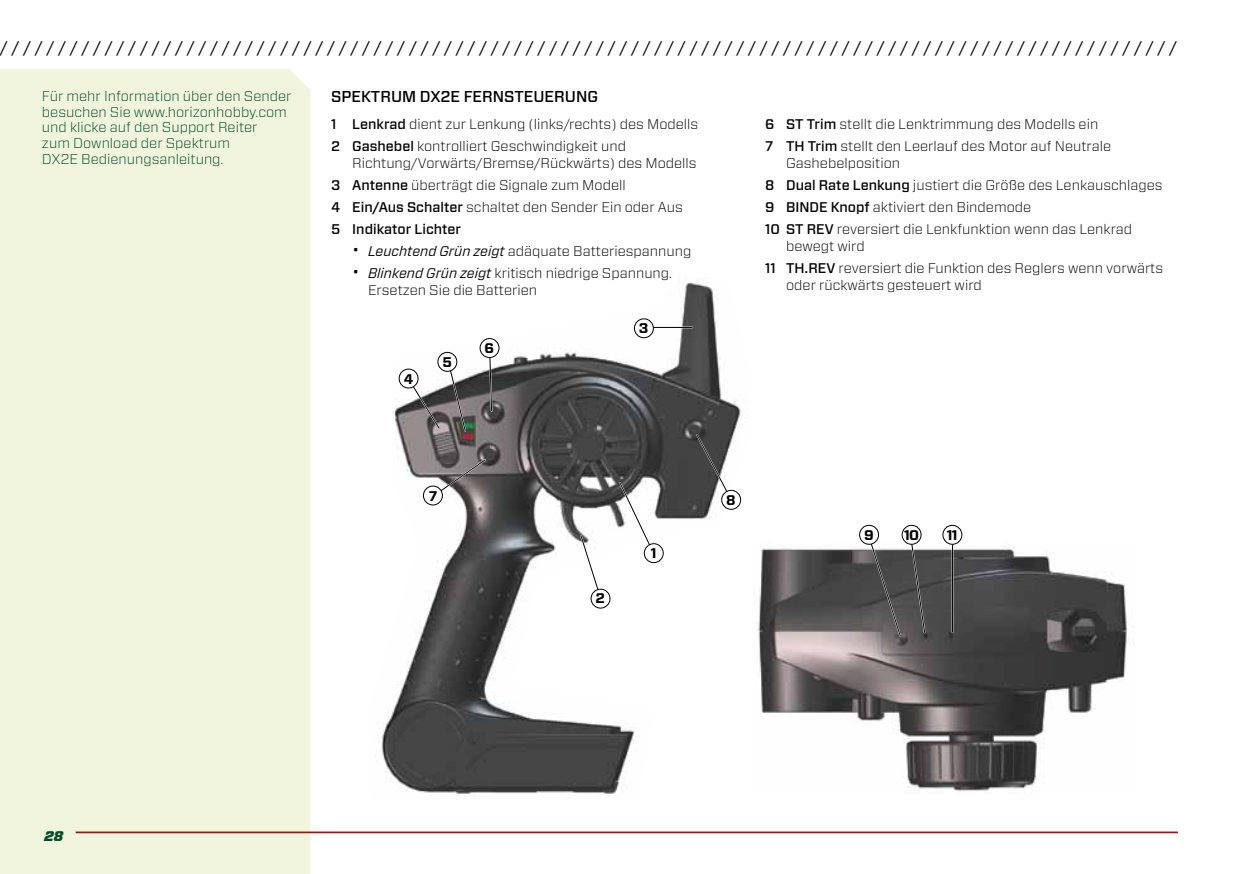
<style>
.page{position:relative;width:1241px;height:874px;background:#fff}
.page>*{position:absolute;margin:0;border:0;box-sizing:border-box;transform-origin:0 0}
.t1{font:16.62px "Forza";color:#000}
.t2{font:500 15.75px "Forza";color:#000}
.t3{font:300 14px/22.1px "Forza";color:#000}
.t4{font:300 14px/15.8px "Forza";color:#004a26}
.t5{font:700 14px "Forza";color:#000}
.t6{font:500 14px "Forza";color:#000}
.t7{font:italic 900 14px "Forza";color:#004a26}
.s1{font-weight:500}
.s2{font-weight:100;font-size:17.5px}
.s3{font-weight:400;font-style:italic}
</style>
<div class="page">
<div style="left:0;top:69px;width:310px;height:804px;background:#f2f5de"></div>
<hr style="left:76px;top:831px;width:1101px;height:1px;background:#9c171a">
<img style="left:376px;top:282px;width:366px;height:513px">
<svg style="left:433px;top:457px;width:54px;height:40px;background:#807a7b"></svg>
<div style="left:423px;top:486px;width:19px;height:18px;background:#fff;border-radius:50%"></div>
<div style="left:423px;top:485px;width:20px;height:20px;border:1px solid #000;border-radius:50%"></div>
<svg style="left:408px;top:380px;width:33px;height:50px"></svg>
<div style="left:399px;top:369px;width:19px;height:19px;background:#fff;border-radius:50%"></div>
<div style="left:398px;top:368px;width:20px;height:20px;border:1px solid #000;border-radius:50%"></div>
<svg style="left:617px;top:480px;width:39px;height:77px"></svg>
<div style="left:644px;top:543px;width:19px;height:19px;background:#fff;border-radius:50%"></div>
<div style="left:643px;top:543px;width:20px;height:19px;border:1px solid #000;border-radius:50%"></div>
<svg style="left:578px;top:533px;width:24px;height:66px"></svg>
<div style="left:591px;top:589px;width:19px;height:18px;background:#fff;border-radius:50%"></div>
<div style="left:590px;top:588px;width:20px;height:20px;border:1px solid #000;border-radius:50%"></div>
<svg style="left:448px;top:367px;width:19px;height:65px"></svg>
<div style="left:438px;top:352px;width:19px;height:19px;background:#fff;border-radius:50%"></div>
<div style="left:437px;top:352px;width:20px;height:19px;border:1px solid #000;border-radius:50%"></div>
<svg style="left:488px;top:357px;width:5px;height:55px"></svg>
<div style="left:480px;top:338px;width:19px;height:19px;background:#fff;border-radius:50%"></div>
<div style="left:479px;top:338px;width:20px;height:20px;border:1px solid #000;border-radius:50%"></div>
<hr style="left:645px;top:326px;width:47px;height:2px;background:#fff">
<hr style="left:645px;top:327px;width:47px;height:1px;background:#000">
<div style="left:634px;top:318px;width:19px;height:19px;background:#fff;border-radius:50%"></div>
<div style="left:634px;top:318px;width:19px;height:20px;border:1px solid #000;border-radius:50%"></div>
<svg style="left:694px;top:432px;width:39px;height:69px"></svg>
<div style="left:721px;top:490px;width:19px;height:19px;background:#fff;border-radius:50%"></div>
<div style="left:721px;top:489px;width:20px;height:20px;border:1px solid #000;border-radius:50%"></div>
<img style="left:756px;top:542px;width:372px;height:250px">
<svg style="left:868px;top:540px;width:34px;height:98px;background:#636262"></svg>
<div style="left:859px;top:525px;width:19px;height:19px;background:#fff;border-radius:50%"></div>
<div style="left:859px;top:524px;width:19px;height:20px;border:1px solid #000;border-radius:50%"></div>
<svg style="left:909px;top:540px;width:17px;height:94px;background:#5d5c5c"></svg>
<div style="left:902px;top:525px;width:18px;height:19px;background:#fff;border-radius:50%"></div>
<div style="left:901px;top:524px;width:20px;height:20px;border:1px solid #000;border-radius:50%"></div>
<hr style="left:951px;top:541px;width:2px;height:91px;background:#fff">
<hr style="left:952px;top:539px;width:1px;height:93px;background:#000">
<div style="left:942px;top:525px;width:19px;height:19px;background:#fff;border-radius:50%"></div>
<div style="left:942px;top:524px;width:20px;height:20px;border:1px solid #000;border-radius:50%"></div>
<p class="t1" style="left:0;top:36px;width:1178px">/ / / / / / / / / / / / / / / / / / / / / / / / / / / / / / / / / / / / / / / / / / / / / / / / / / / / / / / / / / / / / / / / / / / / / / / / / / / / / / / / / / / / / / / / / / / / / / / / / / / / /</p>
<p class="t4" style="left:42px;top:88px;width:251px">Für mehr Information über den Sender besuchen Sie www.horizonhobby.com und klicke auf den Support Reiter<br>zum Download der Spektrum<br>DX2E Bedienungsanleitung.</p>
<p class="t2" style="left:331px;top:86px;width:268px">Spektrum DX2E Fernsteuerung</p>
<p class="t3" style="left:331px;top:113px;width:368px"><span class="s1">1 Lenkrad</span> dient zur Lenkung (links/rechts) des Modells<br><span class="s1">2 Gashebel</span> kontrolliert Geschwindigkeit und</p>
<p class="t3" style="left:331px;top:152px;width:367px;text-indent:21px">Richtung/Vorwärts/Bremse/Rückwärts) des Modells <span class="s1">3 Antenne</span> überträgt die Signale zum Modell<br><span class="s1">4 Ein/Aus Schalter</span> schaltet den Sender Ein oder Aus<br><span class="s1">5 I ndikator Lichter</span></p>
<p class="t3" style="left:352px;top:240px;width:340px"><span class="s2">•</span> <span class="s3">Leuchtend Grün zeigt</span> adäquate Batteriespannung</p>
<p class="t3" style="left:368px;top:265px;width:305px;line-height:16.8px;text-indent:-16px"><span class="s2">•</span> <span class="s3">Blinkend Grün zeigt</span> kritisch niedrige Spannung.<br>Ersetzen Sie die Batterien</p>
<p class="t5" style="left:404px;top:369px;width:11px">4</p>
<p class="t5" style="left:442px;top:353px;width:11px">5</p>
<p class="t5" style="left:484px;top:338px;width:11px">6</p>
<p class="t5" style="left:638px;top:318px;width:11px">3</p>
<p class="t3" style="left:765px;top:113px;width:347px"><span class="s1">6 ST Trim</span> stellt die Lenktrimmung des Modells ein<br><span class="s1">7 TH Trim</span> stellt den Leerlauf des Motor auf Neutrale</p>
<p class="t3" style="left:765px;top:152px;width:399px;text-indent:21px">Gashebelposition<br><span class="s1">8 Dual Rate Lenkung</span> justiert die Größe des Lenkauschlages<br><span class="s1">9 BINDE</span></p>
<p class="t3" style="left:765px;top:196px;width:368px;text-indent:66px"><span class="s1">Knopf</span> aktiviert den Bindemode<br><span class="s1">10 ST REV</span> reversiert die Lenkfunktion wenn das Lenkrad</p>
<p class="t3" style="left:786px;top:235px;width:80px">bewegt wird</p>
<p class="t6" style="left:765px;top:259px;width:21px">11 TH</p>
<p class="t3" style="left:786px;top:259px;width:378px;line-height:16.8px;text-indent:19px"><span class="s1">.REV</span> reversiert die Funktion des Reglers wenn vorwärts oder rückwärts gesteuert wird</p>
<p class="t5" style="left:429px;top:486px;width:10px">7</p>
<p class="t5" style="left:595px;top:588px;width:11px">2</p>
<p class="t5" style="left:650px;top:543px;width:7px">1</p>
<p class="t5" style="left:726px;top:490px;width:11px">8</p>
<p class="t5" style="left:864px;top:525px;width:11px">9</p>
<p class="t5" style="left:903px;top:525px;width:17px">10</p>
<p class="t5" style="left:946px;top:525px;width:13px">11</p>
<p class="t7" style="left:44px;top:826px;width:21px">28</p>
</div>
